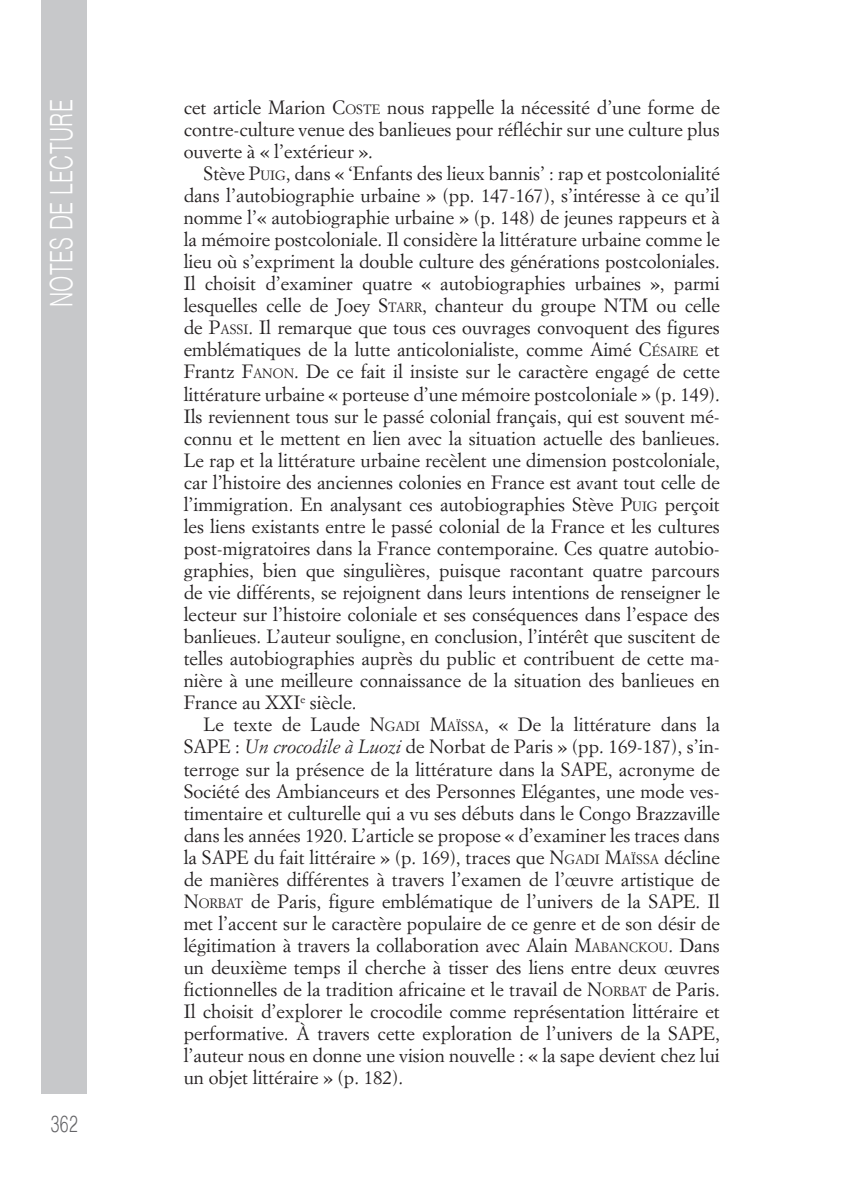
<style>
.page{position:relative;width:844px;height:1191px;background:#fff}
.page>*{position:absolute;margin:0;border:0;box-sizing:border-box;transform-origin:0 0}
.t1{font:300 31.15px "Helvetica";letter-spacing:.02em;color:#fff;scale:.68 1}
.t2{font:300 23.28px "Helvetica";color:#636366;scale:.68 1}
._00_corpo_testo{font:18.9px/22.1px "Simoncini Garamond";color:#231f20;text-align:justify}
.s1{font-style:inherit}
.s2{font-size:13.3px}
.s3{font-style:italic}
</style>
<div class="page">
<div style="left:41px;top:0;width:46px;height:1093px;background:#c7c8ca"></div>
<h1 class="t1" style="left:35px;top:307px;width:308px;rotate:-90deg">N otes de lectu re</h1>
<p class="t2" style="left:51px;top:1104px;width:41px">362</p>
<p class="_00_corpo_testo" style="left:184px;top:96px;width:537px">cet article Marion <span class="s1">C</span><span class="s2">OSTE</span> nous rappelle la nécessité d’une forme de contre-culture venue des banlieues pour réfléchir sur une culture plus ouverte à « l’extérieur ».</p>
<p class="_00_corpo_testo" style="left:184px;top:162px;width:537px;text-indent:20px">Stève <span class="s1">P</span><span class="s2">UIG</span> , dans « ‘Enfants des lieux bannis’ : rap et postcolonialité dans l’autobiographie urbaine » (pp. 147-167), s’intéresse à ce qu’il nomme l’« autobiographie urbaine » (p. 148) de jeunes rappeurs et à la mémoire postcoloniale. Il considère la littérature urbaine comme le lieu où s’expriment la double culture des générations postcoloniales.<br>Il choisit d’examiner quatre « autobiographies urbaines », parmi lesquelles celle de Joey <span class="s1">S</span><span class="s2">TARR</span>, chanteur du groupe NTM ou celle de <span class="s1">P</span><span class="s2">ASSI</span> . Il remarque que tous ces ouvrages convoquent des figures emblématiques de la lutte anticolonialiste, comme Aimé <span class="s1">C</span><span class="s2">ÉSAIRE</span> et Frantz <span class="s1">F</span><span class="s2">ANON</span> . De ce fait il insiste sur le caractère engagé de cette littérature urbaine « porteuse d’une mémoire postcoloniale » (p. 149).<br>Ils reviennent tous sur le passé colonial français, qui est souvent mé&shy;connu et le mettent en lien avec la situation actuelle des banlieues.<br>Le rap et la littérature urbaine recèlent une dimension postcoloniale, car l’histoire des anciennes colonies en France est avant tout celle de l’immigration. En analysant ces autobiographies Stève <span class="s1">P</span><span class="s2">UIG</span> perçoit les liens existants entre le passé colonial de la France et les cultures post-migratoires dans la France contemporaine. Ces quatre autobio&shy;graphies, bien que singulières, puisque racontant quatre parcours de vie différents, se rejoignent dans leurs intentions de renseigner le lecteur sur l’histoire coloniale et ses conséquences dans l’espace des banlieues. L’auteur souligne, en conclusion, l’intérêt que suscitent de telles autobiographies auprès du public et contribuent de cette ma&shy;nière à une meilleure connaissance de la situation des banlieues en France au XXI<sup>e</sup> siècle.</p>
<p class="_00_corpo_testo" style="left:184px;top:713px;width:537px;text-indent:20px">Le texte de Laude <span class="s1">N</span><span class="s2">GADI</span> <span class="s1">M</span><span class="s2">AÏSSA</span>, « De la littérature dans la SAPE : <span class="s3">Un crocodile à Luozi</span> de Norbat de Paris » (pp. 169-187), s’in&shy;terroge sur la présence de la littérature dans la SAPE, acronyme de Société des Ambianceurs et des Personnes Elégantes, une mode ves&shy;timentaire et culturelle qui a vu ses débuts dans le Congo Brazzaville dans les années 1920. L’article se propose « d’examiner les traces dans la SAPE du fait littéraire » (p. 169), traces que <span class="s1">N</span><span class="s2">GADI</span> <span class="s1">M</span><span class="s2">AÏSSA</span> décline de manières différentes à travers l’examen de l’œuvre artistique de <span class="s1">N</span><span class="s2">ORBAT</span> de Paris, figure emblématique de l’univers de la SAPE. Il met l’accent sur le caractère populaire de ce genre et de son désir de légitimation à travers la collaboration avec Alain <span class="s1">M</span><span class="s2">ABANCKOU</span>. Dans un deuxième temps il cherche à tisser des liens entre deux œuvres fictionnelles de la tradition africaine et le travail de <span class="s1">N</span><span class="s2">ORBAT</span> de Paris.<br>Il choisit d’explorer le crocodile comme représentation littéraire et performative. À travers cette exploration de l’univers de la SAPE, l’auteur nous en donne une vision nouvelle : « la sape devient chez lui un objet littéraire » (p. 182).</p>
</div>
